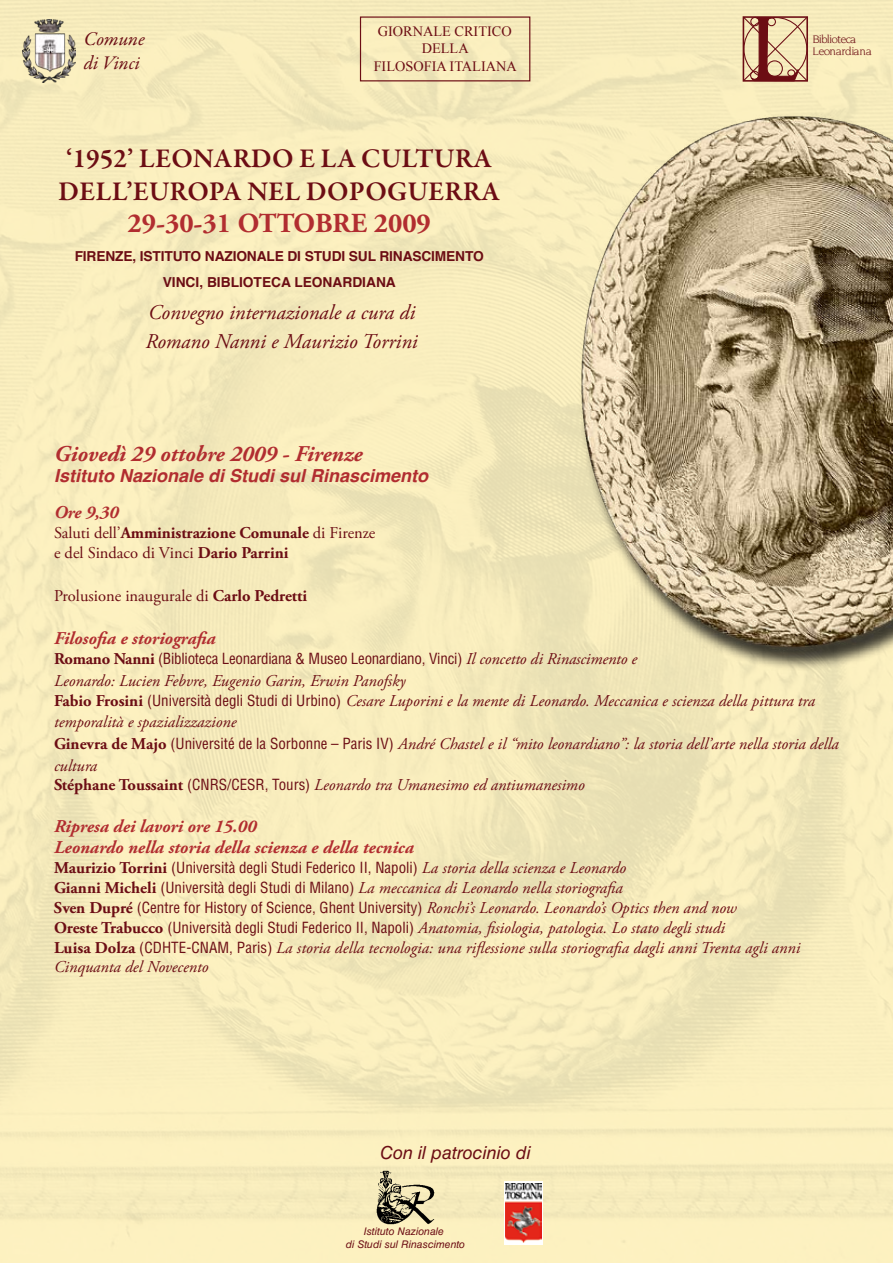
<style>
.page{position:relative;width:893px;height:1263px;background:#fff}
.page>*{position:absolute;margin:0;border:0;box-sizing:border-box;transform-origin:0 0}
.t1{font:600 27.45px/33px "Garamond Premr Pro";color:#6c0d14}
.t2{font:700 27.45px "Adobe Garamond Pro";color:#b12d30}
.t3{font:italic 700 22.5px "Adobe Garamond Pro";color:#b12d30}
.t4{font:italic 21px/29.2px "Adobe Garamond Pro";color:#6c0d14}
.t5{font:italic 19.5px/23.4px "Garamond Premr Pro";letter-spacing:-.005em;color:#6c0d14}
.t6{font:italic 700 18px/21.6px "Adobe Garamond Pro";color:#b12d30}
.t7{font:italic 700 18px "Helvetica";color:#b12d30}
.t8{font:italic 18px "Helvetica LT Std";color:#6c0d14}
.t9{font:italic 16.5px/21.3px "Adobe Garamond Pro";color:#6c0d14}
.t10{font:16.5px/19.8px "Adobe Garamond Pro";color:#6c0d14}
.t11{font:condensed 15px "Helvetica LT Std";color:#6c0d14}
.t12{font:14.25px/17.1px "Times New Roman";color:#6c0d14;text-align:center}
.t13{font:700 13.8px/26.4px "Helvetica";letter-spacing:-.01em;color:#6c0d14;text-align:center}
.t14{font:11.85px/11.9px "Martini";letter-spacing:-.01em;color:#6c0d14}
.t15{font:italic 10.5px/12.6px "Helvetica LT Std";color:#6c0d14;text-align:center}
.s1{font-weight:700}
.s2{font-family:"Adobe Garamond Pro";font-weight:700;font-stretch:normal;font-size:16.5px}
.s3{font-family:"Adobe Garamond Pro";font-style:italic;font-stretch:normal;font-size:16.5px}
.s4{font-weight:700;font-style:normal}
.s5{font-family:"Helvetica LT Std";font-style:normal;font-stretch:condensed;font-size:15px}
</style>
<div class="page">
<img style="left:0;top:0;width:893px;height:1263px">
<img style="left:568px;top:109px;width:325px;height:564px">
<img style="left:23px;top:19px;width:53px;height:64px">
<div style="left:360px;top:16px;width:170px;height:65px;border:1px solid #6c0d14"></div>
<svg style="left:742px;top:0;width:67px;height:82px;background:#cfac8c"></svg>
<svg style="left:504px;top:1181px;width:39px;height:63px"></svg>
<img style="left:506px;top:1183px;width:35px;height:59px">
<img style="left:376px;top:1170px;width:59px;height:56px">
<p class="t5" style="left:84px;top:29px;width:62px">Comune di Vinci</p>
<p class="t12" style="left:374px;top:23px;width:145px">GIORNALE CRITICO<br>DELLA<br>FILOSOFIA ITALIANA</p>
<p class="t14" style="left:813px;top:33px;width:60px">Biblioteca<br>Leonardiana</p>
<h1 class="t1" style="left:58px;top:143px;width:443px">‘1952’ LEONARDO E LA CULTURA<br>DELL’EUROPA NEL DOPOGUERRA</h1>
<h1 class="t2" style="left:127px;top:207px;width:305px">29-30-31 OTTOBRE 2009</h1>
<p class="t13" style="left:75px;top:243px;width:411px">FIRENZE, ISTITUTO NAZIONALE DI STUDI SUL RINASCIMENTO<br>VINCI, BIBLIOTECA LEONARDIANA</p>
<p class="t4" style="left:145px;top:298px;width:274px">Convegno internazionale a cura di<br>Romano Nanni e Maurizio Torrini</p>
<h2 class="t3" style="left:54px;top:440px;width:310px">Giovedì 29 ottobre 2009 - Firenze</h2>
<p class="t7" style="left:54px;top:461px;width:376px">Istituto Nazionale di Studi sul Rinascimento</p>
<p class="t6" style="left:54px;top:502px;width:66px">Ore 9,30</p>
<p class="t10" style="left:54px;top:523px;width:323px">Saluti dell’<span class="s1">Amministrazione Comunale</span> di Firenze e del Sindaco di Vinci <span class="s1">Dario Parrini</span></p>
<p class="t10" style="left:54px;top:586px;width:255px">Prolusione inaugurale di <span class="s1">Carlo Pedretti</span></p>
<p class="t6" style="left:54px;top:628px;width:163px">Filosofia e storiografia</p>
<p class="t11" style="left:54px;top:649px;width:585px"><span class="s2">Romano Nanni</span> (Biblioteca Leonardiana &amp; Museo Leonardiano, Vinci) <span class="s3">Il concetto di Rinascimento e</span></p>
<p class="t9" style="left:54px;top:670px;width:786px">Leonardo: Lucien Febvre, Eugenio Garin, Erwin Panofsky<br><span class="s4">Fabio Frosini</span> <span class="s5">(Università degli Studi di Urbino)</span> Cesare Luporini e la mente di Leonardo. Meccanica e scienza della pittura tra temporalità e spazializzazione<br><span class="s4">Ginevra de Majo</span> <span class="s5">(Université de la Sorbonne – Paris IV)</span> André Chastel e il “mito leonardiano”: la storia dell’arte nella storia della cultura</p>
<p class="t9" style="left:54px;top:775px;width:532px"><span class="s4">Stéphane Toussaint</span> <span class="s5">(CNRS/CESR, Tours)</span> Leonardo tra Umanesimo ed antiumanesimo</p>
<p class="t6" style="left:54px;top:816px;width:361px">Ripresa dei lavori ore 15.00<br>Leonardo nella storia della scienza e della tecnica</p>
<p class="t11" style="left:54px;top:858px;width:574px"><span class="s2">Maurizio Torrini</span> (Università degli Studi Federico II, Napoli) <span class="s3">La storia della scienza e Leonardo</span></p>
<p class="t9" style="left:54px;top:878px;width:570px"><span class="s4">Gianni Micheli</span> <span class="s5">(Università degli Studi di Milano)</span> La meccanica di Leonardo nella storiografia</p>
<p class="t11" style="left:54px;top:898px;width:684px"><span class="s2">Sven Dupré</span> (Centre for History of Science, Ghent University) <span class="s3">Ronchi’s Leonardo. Leonardo’s Optics then and now</span></p>
<p class="t9" style="left:54px;top:918px;width:748px;line-height:19.8px"><span class="s4">Oreste Trabucco</span> <span class="s5">(Università degli Studi Federico II, Napoli)</span> Anatomia, fisiologia, patologia. Lo stato degli studi<br><span class="s4">Luisa Dolza</span> <span class="s5">(CDHTE-CNAM, Paris)</span> La storia della tecnologia: una riflessione sulla storiografia dagli anni Trenta agli anni<br>Cinquanta del Novecento</p>
<p class="t8" style="left:380px;top:1143px;width:152px">Con il patrocinio di</p>
<p class="t15" style="left:346px;top:1225px;width:121px">Istituto Nazionale<br>di Studi sul Rinascimento</p>
</div>
